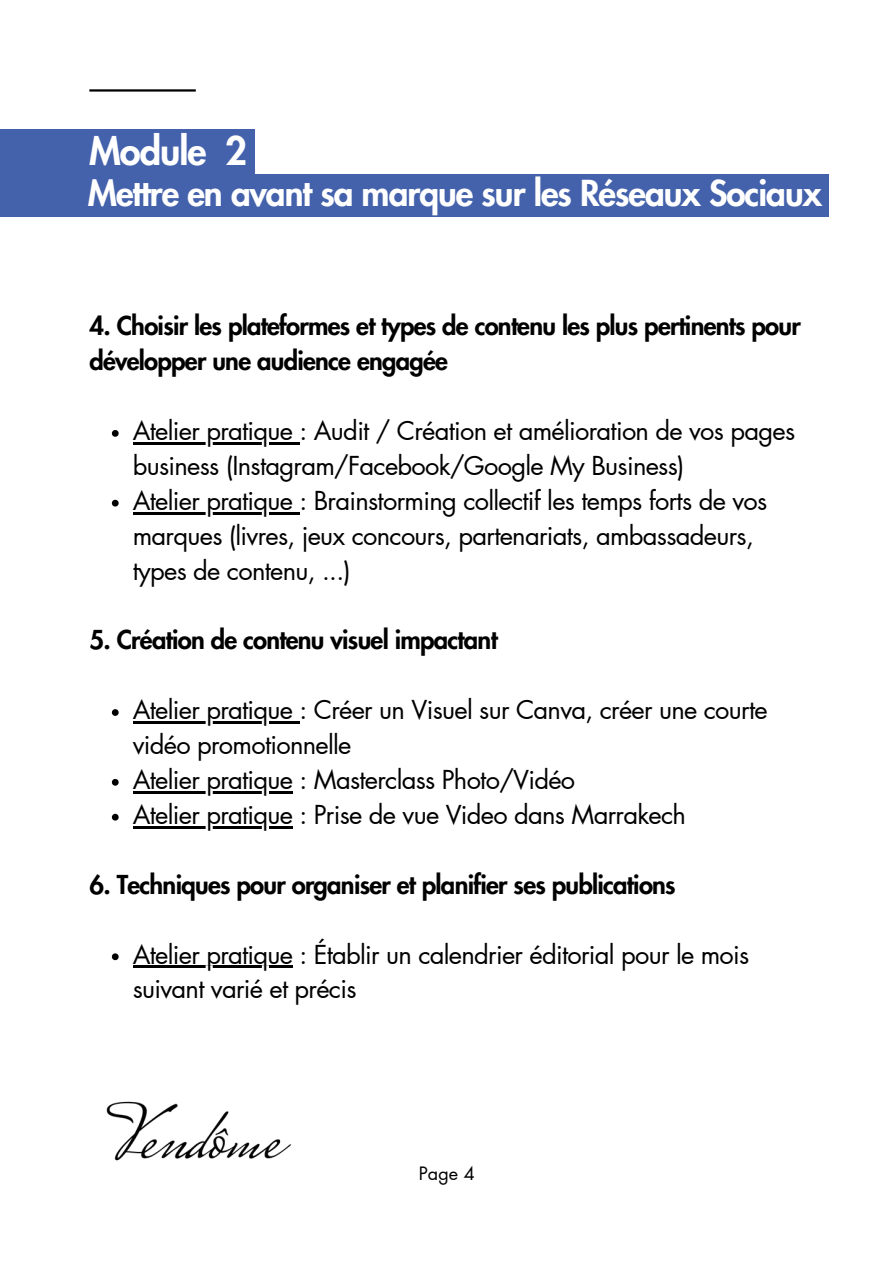
<style>
.page{position:relative;width:894px;height:1264px;background:#fff}
.page>*{position:absolute;margin:0;border:0;box-sizing:border-box;transform-origin:0 0}
.t1{font:800 37.95px "Futura LT Pro";letter-spacing:-.03em;color:#fff}
.t2{font:800 34.95px "Futura LT Pro";letter-spacing:-.03em;color:#fff}
.t3{font:25.5px/34.8px "Futura LT Pro";letter-spacing:-.03em;color:#000}
.t4{font:800 25.5px/34.8px "Futura LT Pro";letter-spacing:-.03em;color:#000}
.t5{font:18px "Futura LT Pro";color:#000}
</style>
<div class="page">
<img style="left:106px;top:1101px;width:186px;height:60px">
<hr style="left:89px;top:89px;width:107px;height:3px;background:#000">
<svg style="left:112px;top:430px;width:7px;height:7px"></svg>
<hr style="left:133px;top:442px;width:166px;height:2px;background:#000">
<svg style="left:112px;top:500px;width:7px;height:6px"></svg>
<hr style="left:133px;top:512px;width:166px;height:2px;background:#000">
<svg style="left:112px;top:709px;width:7px;height:7px"></svg>
<hr style="left:133px;top:721px;width:166px;height:2px;background:#000">
<svg style="left:112px;top:779px;width:7px;height:6px"></svg>
<hr style="left:133px;top:791px;width:159px;height:2px;background:#000">
<svg style="left:112px;top:813px;width:7px;height:7px"></svg>
<hr style="left:133px;top:826px;width:159px;height:2px;background:#000">
<svg style="left:112px;top:953px;width:7px;height:7px"></svg>
<hr style="left:133px;top:965px;width:159px;height:3px;background:#000">
<div style="left:0;top:129px;width:254px;height:46px;background:#4461ab"></div>
<div style="left:0;top:174px;width:828px;height:42px;background:#4461ab"></div>
<h2 class="t1" style="left:89px;top:133px;width:159px">Module 2</h2>
<p class="t2" style="left:88px;top:177px;width:735px">Mettre en avant sa marque sur les Réseaux Sociaux</p>
<p class="t4" style="left:89px;top:310px;width:712px">4. Choisir les plateformes et types de contenu les plus pertinents pour développer une audience engagée</p>
<h1 class="t3" style="left:133px;top:414px;width:664px">Atelier pratique : Audit / Création et amélioration de vos pages business (Instagram/Facebook/Google My Business)</h1>
<h1 class="t3" style="left:133px;top:484px;width:635px">Atelier pratique : Brainstorming collectif les temps forts de vos marques (livres, jeux concours, partenariats, ambassadeurs, types de contenu, ...)</h1>
<h2 class="t4" style="left:89px;top:623px;width:409px">5. Création de contenu visuel impactant</h2>
<p class="t3" style="left:133px;top:693px;width:636px">Atelier pratique : Créer un Visuel sur Canva, créer une courte vidéo promotionnelle</p>
<p class="t3" style="left:133px;top:763px;width:444px">Atelier pratique : Masterclass Photo/Vidéo</p>
<h2 class="t3" style="left:133px;top:798px;width:554px">Atelier pratique : Prise de vue Video dans Marrakech</h2>
<p class="t4" style="left:89px;top:868px;width:587px">6. Techniques pour organiser et planifier ses publications</p>
<p class="t3" style="left:133px;top:937px;width:618px">Atelier pratique : Établir un calendrier éditorial pour le mois suivant varié et précis</p>
<p class="t5" style="left:419px;top:1164px;width:57px">Page 4</p>
</div>
